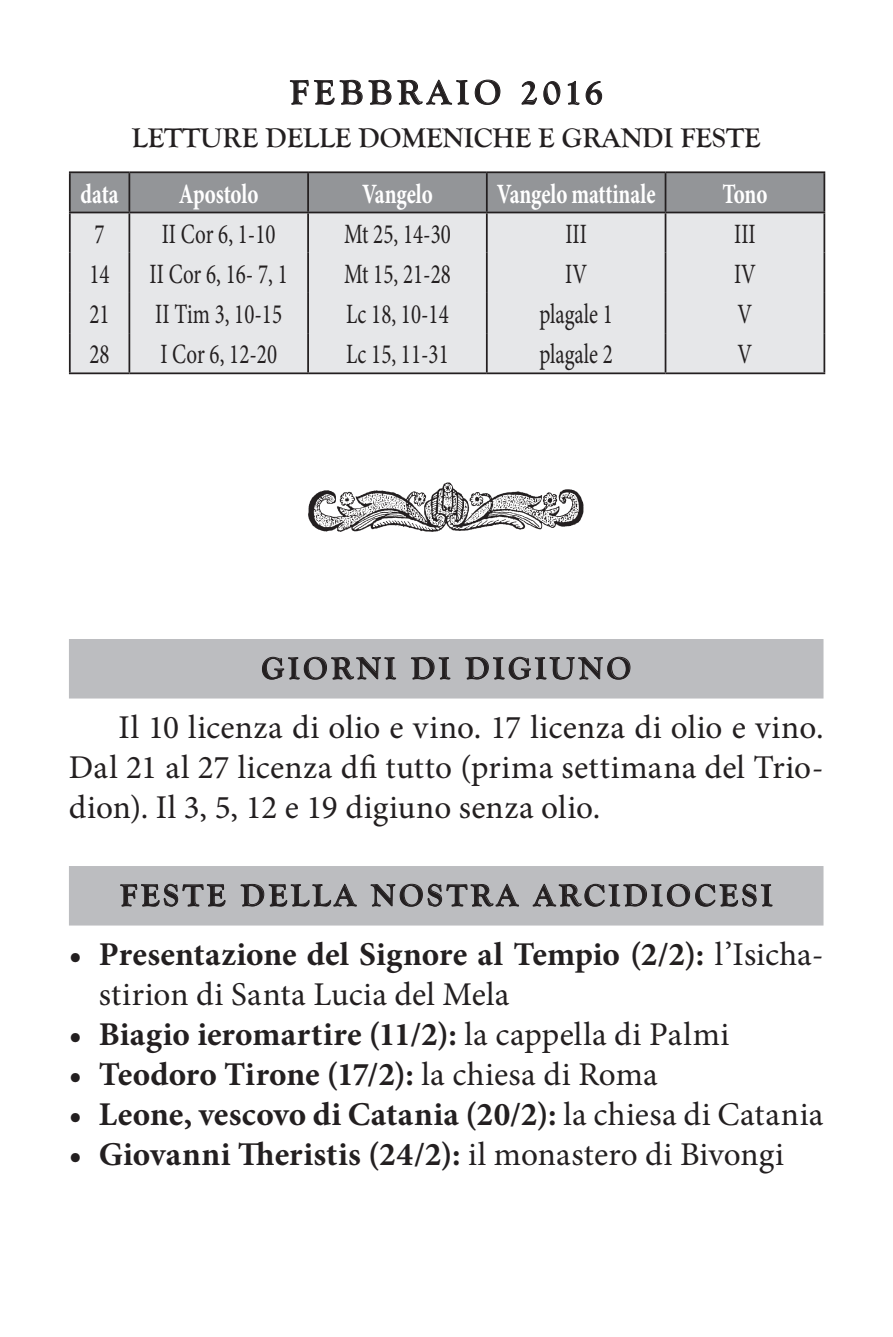
<style>
.page{position:relative;width:893px;height:1337px;background:#fff}
.page>*{position:absolute;margin:0;border:0;box-sizing:border-box;transform-origin:0 0}
.MHNAS{font:700 35px "Goudy Old Style T";letter-spacing:.15em;color:#231f20}
.t1{font:700 33.25px/39.9px "Minion Pro";letter-spacing:.005em;color:#231f20}
.t2{font:33.25px/39.9px "Minion Pro";letter-spacing:.01em;color:#231f20;text-align:justify}
.MHNAS--ALLO{font:700 31.5px "Goudy Old Style T";letter-spacing:.12em;color:#231f20}
.DAYS{font:28px "Minion Pro";color:#231f20;scale:.75 1}
.DAYS-2{font:700 28px "Minion Pro";letter-spacing:-.005em;color:#fff;scale:.75 1}
.MHNAS-letture{font:700 28px "Goudy Old Style T";color:#231f20}
.s1{font-weight:400}
</style>
<div class="page">
<div style="left:69px;top:639px;width:754px;height:59px;background:#bcbdc0"></div>
<div style="left:69px;top:866px;width:754px;height:59px;background:#bcbdc0"></div>
<svg style="left:289px;top:80px;width:102px;height:25px"></svg>
<svg style="left:397px;top:79px;width:103px;height:26px"></svg>
<svg style="left:521px;top:81px;width:16px;height:24px"></svg>
<svg style="left:543px;top:81px;width:17px;height:24px"></svg>
<svg style="left:567px;top:81px;width:12px;height:24px"></svg>
<svg style="left:585px;top:81px;width:17px;height:24px"></svg>
<div style="left:71px;top:173px;width:752px;height:39px;background:#939598"></div>
<div style="left:71px;top:213px;width:752px;height:159px;background:#e6e7e9"></div>
<hr style="left:69px;top:171px;width:60px;height:2px;background:#231f20">
<hr style="left:69px;top:173px;width:2px;height:39px;background:#231f20">
<hr style="left:129px;top:171px;width:179px;height:2px;background:#231f20">
<hr style="left:128px;top:173px;width:2px;height:39px;background:#231f20">
<hr style="left:308px;top:171px;width:178px;height:2px;background:#231f20">
<hr style="left:307px;top:173px;width:2px;height:39px;background:#231f20">
<hr style="left:486px;top:171px;width:179px;height:2px;background:#231f20">
<hr style="left:486px;top:173px;width:1px;height:39px;background:#231f20">
<hr style="left:665px;top:171px;width:160px;height:2px;background:#231f20">
<hr style="left:664px;top:173px;width:2px;height:39px;background:#231f20">
<hr style="left:823px;top:173px;width:2px;height:39px;background:#231f20">
<hr style="left:69px;top:212px;width:60px;height:1px;background:#231f20">
<hr style="left:69px;top:213px;width:2px;height:40px;background:#231f20">
<hr style="left:129px;top:212px;width:179px;height:1px;background:#231f20">
<hr style="left:128px;top:213px;width:2px;height:40px;background:#231f20">
<hr style="left:308px;top:212px;width:178px;height:1px;background:#231f20">
<hr style="left:307px;top:213px;width:2px;height:40px;background:#231f20">
<hr style="left:486px;top:212px;width:179px;height:1px;background:#231f20">
<hr style="left:486px;top:213px;width:1px;height:40px;background:#231f20">
<hr style="left:665px;top:212px;width:160px;height:1px;background:#231f20">
<hr style="left:664px;top:213px;width:2px;height:40px;background:#231f20">
<hr style="left:823px;top:213px;width:2px;height:40px;background:#231f20">
<hr style="left:69px;top:253px;width:2px;height:40px;background:#231f20">
<hr style="left:128px;top:253px;width:2px;height:40px;background:#231f20">
<hr style="left:307px;top:253px;width:2px;height:40px;background:#231f20">
<hr style="left:486px;top:253px;width:1px;height:40px;background:#231f20">
<hr style="left:664px;top:253px;width:2px;height:40px;background:#231f20">
<hr style="left:823px;top:253px;width:2px;height:40px;background:#231f20">
<hr style="left:69px;top:293px;width:2px;height:40px;background:#231f20">
<hr style="left:128px;top:293px;width:2px;height:40px;background:#231f20">
<hr style="left:307px;top:293px;width:2px;height:40px;background:#231f20">
<hr style="left:486px;top:293px;width:1px;height:40px;background:#231f20">
<hr style="left:664px;top:293px;width:2px;height:40px;background:#231f20">
<hr style="left:823px;top:293px;width:2px;height:40px;background:#231f20">
<hr style="left:69px;top:333px;width:2px;height:39px;background:#231f20">
<hr style="left:128px;top:333px;width:2px;height:39px;background:#231f20">
<hr style="left:307px;top:333px;width:2px;height:39px;background:#231f20">
<hr style="left:486px;top:333px;width:1px;height:39px;background:#231f20">
<hr style="left:664px;top:333px;width:2px;height:39px;background:#231f20">
<hr style="left:823px;top:333px;width:2px;height:39px;background:#231f20">
<hr style="left:69px;top:372px;width:60px;height:2px;background:#231f20">
<hr style="left:129px;top:372px;width:179px;height:2px;background:#231f20">
<hr style="left:308px;top:372px;width:178px;height:2px;background:#231f20">
<hr style="left:486px;top:372px;width:179px;height:2px;background:#231f20">
<hr style="left:665px;top:372px;width:160px;height:2px;background:#231f20">
<svg style="left:262px;top:656px;width:134px;height:43px"></svg>
<svg style="left:411px;top:656px;width:39px;height:23px"></svg>
<svg style="left:465px;top:656px;width:165px;height:43px"></svg>
<svg style="left:120px;top:883px;width:106px;height:24px"></svg>
<svg style="left:240px;top:883px;width:117px;height:24px"></svg>
<svg style="left:370px;top:883px;width:149px;height:43px"></svg>
<svg style="left:532px;top:883px;width:240px;height:24px"></svg>
<img style="left:308px;top:482px;width:276px;height:50px">
<p class="MHNAS" style="left:290px;top:73px;width:314px">FEBBRAIO 2016</p>
<p class="MHNAS-letture" style="left:132px;top:123px;width:630px">LETTURE DELLE DOMENICHE E GRANDI FESTE</p>
<p class="DAYS-2" style="left:81px;top:174px;width:52px">data</p>
<p class="DAYS-2" style="left:179px;top:174px;width:108px">Apostolo</p>
<p class="DAYS-2" style="left:362px;top:174px;width:96px">Vangelo</p>
<p class="DAYS-2" style="left:496px;top:174px;width:213px">Vangelo mattinale</p>
<p class="DAYS-2" style="left:722px;top:174px;width:62px">Tono</p>
<p class="DAYS" style="left:94px;top:215px;width:15px">7</p>
<p class="DAYS" style="left:162px;top:215px;width:153px">II Cor 6, 1-10</p>
<p class="DAYS" style="left:344px;top:215px;width:144px">Mt 25, 14-30</p>
<p class="DAYS" style="left:565px;top:215px;width:30px">III</p>
<p class="DAYS" style="left:734px;top:215px;width:30px">III</p>
<p class="DAYS" style="left:89px;top:255px;width:28px">14</p>
<p class="DAYS" style="left:150px;top:255px;width:186px">II Cor 6, 16- 7, 1</p>
<p class="DAYS" style="left:344px;top:255px;width:144px">Mt 15, 21-28</p>
<p class="DAYS" style="left:565px;top:255px;width:31px">IV</p>
<p class="DAYS" style="left:733px;top:255px;width:31px">IV</p>
<p class="DAYS" style="left:89px;top:295px;width:28px">21</p>
<p class="DAYS" style="left:155px;top:295px;width:170px">II Tim 3, 10-15</p>
<p class="DAYS" style="left:346px;top:295px;width:138px">Lc 18, 10-14</p>
<p class="DAYS" style="left:539px;top:295px;width:100px">plagale 1</p>
<p class="DAYS" style="left:737px;top:295px;width:21px">V</p>
<p class="DAYS" style="left:89px;top:336px;width:28px">28</p>
<p class="DAYS" style="left:160px;top:336px;width:157px">I Cor 6, 12-20</p>
<p class="DAYS" style="left:346px;top:336px;width:138px">Lc 15, 11-31</p>
<p class="DAYS" style="left:539px;top:336px;width:100px">plagale 2</p>
<p class="DAYS" style="left:737px;top:336px;width:21px">V</p>
<p class="MHNAS--ALLO" style="left:261px;top:651px;width:371px">GIORNI DI DIGIUNO</p>
<p class="t2" style="left:69px;top:708px;width:756px;text-indent:50px">Il 10 licenza di olio e vino. 17 licenza di olio e vino.<br>Dal 21 al 27 licenza dfi tutto (prima settimana del Trio&shy;dion). Il 3, 5, 12 e 19 digiuno senza olio.</p>
<p class="MHNAS--ALLO" style="left:120px;top:877px;width:653px">FESTE DELLA NOSTRA ARCIDIOCESI</p>
<p class="t1" style="left:99px;top:934px;width:726px;text-indent:-30px">• Presentazione del Signore al Tempio (2/2): <span class="s1">l’Isicha&shy;stirion di Santa Lucia del Mela</span></p>
<p class="t1" style="left:69px;top:1014px;width:662px">• Biagio ieromartire (11/2): <span class="s1">la cappella di Palmi</span></p>
<p class="t1" style="left:69px;top:1054px;width:590px">• Teodoro Tirone (17/2): <span class="s1">la chiesa di Roma</span></p>
<p class="t1" style="left:69px;top:1094px;width:755px">• Leone, vescovo di Catania (20/2): <span class="s1">la chiesa di Catania</span></p>
<p class="t1" style="left:69px;top:1134px;width:716px">• Giovanni Theristis (24/2): <span class="s1">il monastero di Bivongi</span></p>
</div>
